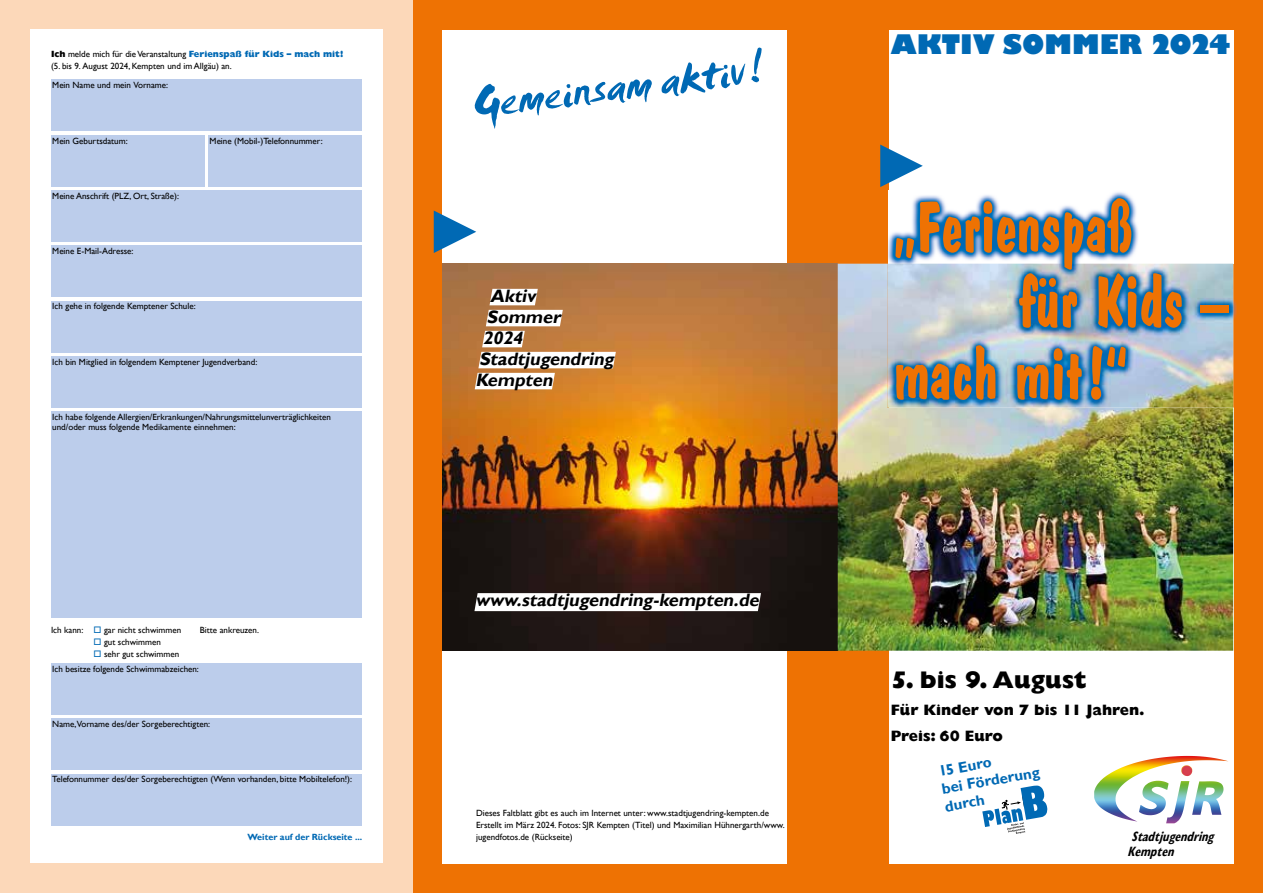
<style>
.page{position:relative;width:1263px;height:893px;background:#fff}
.page>*{position:absolute;margin:0;border:0;box-sizing:border-box;transform-origin:0 0}
.t1{font:700 72px "Dawn Castle";letter-spacing:-.02em;color:#ee7203;scale:.8 1}
.t2{font:48px "Smudger Let Plain";color:#0069b4}
.t3{font:800 26.25px "Gill Sans";color:#0069b4}
.t4{font:800 24px "Gill Sans";color:#000}
.t5{font:italic 700 18px "Gill Sans";color:#000}
.t6{font:800 15px/26.5px "Gill Sans";color:#000}
.t7{font:700 15px/18px "Gill Sans";color:#0069b4}
.t8{font:italic 700 condensed 13.5px/15px "Gill Sans";color:#000;scale:.9 1}
.t9{font:9px/12px "Gill Sans";color:#000}
.t10{font:700 9px "Gill Sans";color:#0069b4}
.s1{font-weight:800}
.s2{font-weight:800;color:#0069b4}
.s3{color:#0069b4}
</style>
<div class="page">
<div style="left:412px;top:0;width:851px;height:893px;background:#ee7203"></div>
<div style="left:0;top:0;width:412px;height:893px;background:#fcd8b9"></div>
<div style="left:30px;top:30px;width:353px;height:833px;background:#fff"></div>
<div style="left:442px;top:30px;width:345px;height:833px;background:#fff"></div>
<div style="left:889px;top:30px;width:344px;height:833px;background:#fff"></div>
<img style="left:1094px;top:756px;width:92px;height:65px">
<img style="left:442px;top:264px;width:791px;height:387px">
<div style="left:51px;top:412px;width:310px;height:206px;background:#bccdeb"></div>
<div style="left:51px;top:356px;width:310px;height:51px;background:#bccdeb"></div>
<div style="left:51px;top:301px;width:310px;height:51px;background:#bccdeb"></div>
<div style="left:51px;top:246px;width:310px;height:51px;background:#bccdeb"></div>
<div style="left:51px;top:190px;width:310px;height:52px;background:#bccdeb"></div>
<div style="left:51px;top:135px;width:153px;height:51px;background:#bccdeb"></div>
<img style="left:889px;top:192px;width:344px;height:72px">
<img style="left:887px;top:264px;width:346px;height:143px">
<svg style="left:475px;top:289px;width:141px;height:100px"></svg>
<svg style="left:474px;top:593px;width:287px;height:18px"></svg>
<div style="left:51px;top:80px;width:310px;height:51px;background:#bccdeb"></div>
<svg style="left:434px;top:210px;width:42px;height:43px"></svg>
<svg style="left:880px;top:145px;width:43px;height:42px"></svg>
<div style="left:208px;top:135px;width:153px;height:51px;background:#bccdeb"></div>
<div style="left:51px;top:774px;width:310px;height:51px;background:#bccdeb"></div>
<div style="left:51px;top:719px;width:310px;height:51px;background:#bccdeb"></div>
<div style="left:51px;top:664px;width:310px;height:51px;background:#bccdeb"></div>
<svg style="left:982px;top:785px;width:65px;height:49px"></svg>
<p class="t9" style="left:51px;top:48px;width:294px"><span class="s1">Ich</span> melde mich für die Veranstaltung <span class="s2">Ferienspaß für Kids – mach mit! </span>(5. bis 9. August 2024, Kempten und im Allgäu) an.</p>
<p class="t9" style="left:52px;top:79px;width:117px">Mein Name und mein Vorname:</p>
<p class="t9" style="left:52px;top:135px;width:77px">Mein Geburtsdatum:</p>
<p class="t9" style="left:52px;top:190px;width:128px">Meine Anschrift (PLZ, Ort, Straße):</p>
<p class="t9" style="left:52px;top:245px;width:83px">Meine E-Mail-Adresse:</p>
<p class="t9" style="left:210px;top:135px;width:115px">Meine (Mobil-)Telefonnummer:</p>
<p class="t9" style="left:52px;top:301px;width:145px">Ich gehe in folgende Kemptener Schule:</p>
<p class="t9" style="left:52px;top:356px;width:207px">Ich bin Mitglied in folgendem Kemptener Jugendverband:</p>
<p class="t9" style="left:52px;top:412px;width:280px;line-height:10.5px">Ich habe folgende Allergien/Erkrankungen/Nahrungsmittelunverträglichkeiten und/oder muss folgende Medikamente einnehmen:</p>
<p class="t9" style="left:51px;top:624px;width:132px">Ich kann: <span class="s3">□</span> gar nicht schwimmen</p>
<p class="t9" style="left:200px;top:624px;width:61px">Bitte ankreuzen.</p>
<p class="t9" style="left:94px;top:636px;width:69px"><span class="s3">□</span> gut schwimmen</p>
<p class="t9" style="left:94px;top:648px;width:87px"><span class="s3">□</span> sehr gut schwimmen</p>
<p class="t9" style="left:52px;top:663px;width:148px">Ich besitze folgende Schwimmabzeichen:</p>
<p class="t9" style="left:52px;top:718px;width:159px">Name,Vorname des/der Sorgeberechtigten:</p>
<p class="t9" style="left:52px;top:774px;width:301px">Telefonnummer des/der Sorgeberechtigten (Wenn vorhanden, bitte Mobiltelefon!):</p>
<h2 class="t2" style="left:468px;top:74px;width:295px;rotate:-7deg">Gemeinsam aktiv!</h2>
<h3 class="t5" style="left:490px;top:285px;width:51px">Aktiv</h3>
<h3 class="t5" style="left:486px;top:306px;width:80px">Sommer</h3>
<h3 class="t5" style="left:483px;top:327px;width:45px">2024</h3>
<h3 class="t5" style="left:479px;top:348px;width:140px">Stadtjugendring</h3>
<h3 class="t5" style="left:475px;top:369px;width:83px">Kempten</h3>
<h3 class="t5" style="left:475px;top:589px;width:289px">www.stadtjugendring-kempten.de</h3>
<p class="t9" style="left:476px;top:807px;width:310px">Dieses Faltblatt gibt es auch im Internet unter: www.stadtjugendring-kempten.de<br>Erstellt im März 2024. Fotos: SJR Kempten (Titel) und Maximilian Hühnergarth/www.</p>
<p class="t10" style="left:248px;top:831px;width:116px">Weiter auf der Rückseite ...</p>
<p class="t9" style="left:476px;top:831px;width:98px">jugendfotos.de (Rückseite)</p>
<h3 class="t3" style="left:891px;top:28px;width:342px">AKTIV SOMMER 2024</h3>
<h1 class="t1" style="left:893px;top:186px;width:302px">„Ferienspaß</h1>
<h1 class="t1" style="left:1018px;top:261px;width:265px">für Kids –</h1>
<h1 class="t1" style="left:893px;top:333px;width:295px">mach mit!“</h1>
<h3 class="t4" style="left:891px;top:666px;width:197px">5. bis 9. August</h3>
<h3 class="t6" style="left:891px;top:696px;width:255px">Für Kinder von 7 bis 11 Jahren.<br>Preis: 60 Euro</h3>
<h3 class="t7" style="left:937px;top:763px;width:101px;rotate:-10deg">15 Euro<br>bei Förderung durch</h3>
<h3 class="t8" style="left:1127px;top:828px;width:102px">Stadtjugendring<br>Kempten</h3>
</div>
